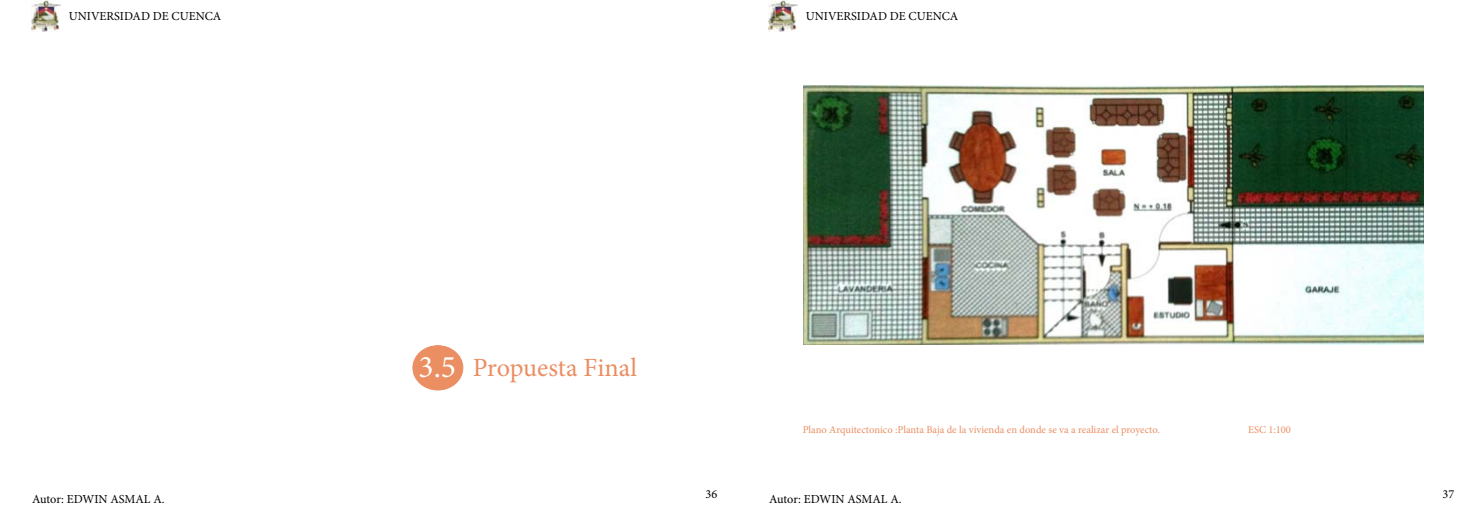
<style>
.page{position:relative;width:1474px;height:521px;background:#fff}
.page>*{position:absolute;margin:0;border:0;box-sizing:border-box;transform-origin:0 0}
.t1{font:31.5px "Minion Pro";color:#fff}
.t2{font:26.25px "Minion Pro";color:#eb8e62}
.t3{font:12.25px "Minion Pro";color:#000}
.t4{font:10.5px "Minion Pro";color:#eb8e62}
</style>
<div class="page">
<div style="left:413px;top:346px;width:50px;height:44px;background:#eb8e62;border-radius:50%"></div>
<div style="left:412px;top:345px;width:51px;height:45px;border:1px solid #eb8e62;border-radius:50%"></div>
<img style="left:804px;top:85px;width:619px;height:260px">
<img style="left:32px;top:0;width:29px;height:32px">
<img style="left:768px;top:0;width:29px;height:32px">
<p class="t3" style="left:69px;top:8px;width:154px">UNIVERSIDAD DE CUENCA</p>
<p class="t3" style="left:32px;top:491px;width:134px">Autor: EDWIN ASMAL A.</p>
<p class="t3" style="left:805px;top:8px;width:154px">UNIVERSIDAD DE CUENCA</p>
<h1 class="t1" style="left:418px;top:346px;width:39px">3.5</h1>
<h2 class="t2" style="left:473px;top:350px;width:166px">Propuesta Final</h2>
<p class="t3" style="left:705px;top:486px;width:13px">36</p>
<p class="t4" style="left:802px;top:423px;width:358px">Plano Arquitectonico :Planta Baja de la vivienda en donde se va a realizar el proyecto.</p>
<p class="t4" style="left:1247px;top:423px;width:44px">ESC 1:100</p>
<p class="t3" style="left:769px;top:491px;width:134px">Autor: EDWIN ASMAL A.</p>
<p class="t3" style="left:1442px;top:486px;width:13px">37</p>
</div>
